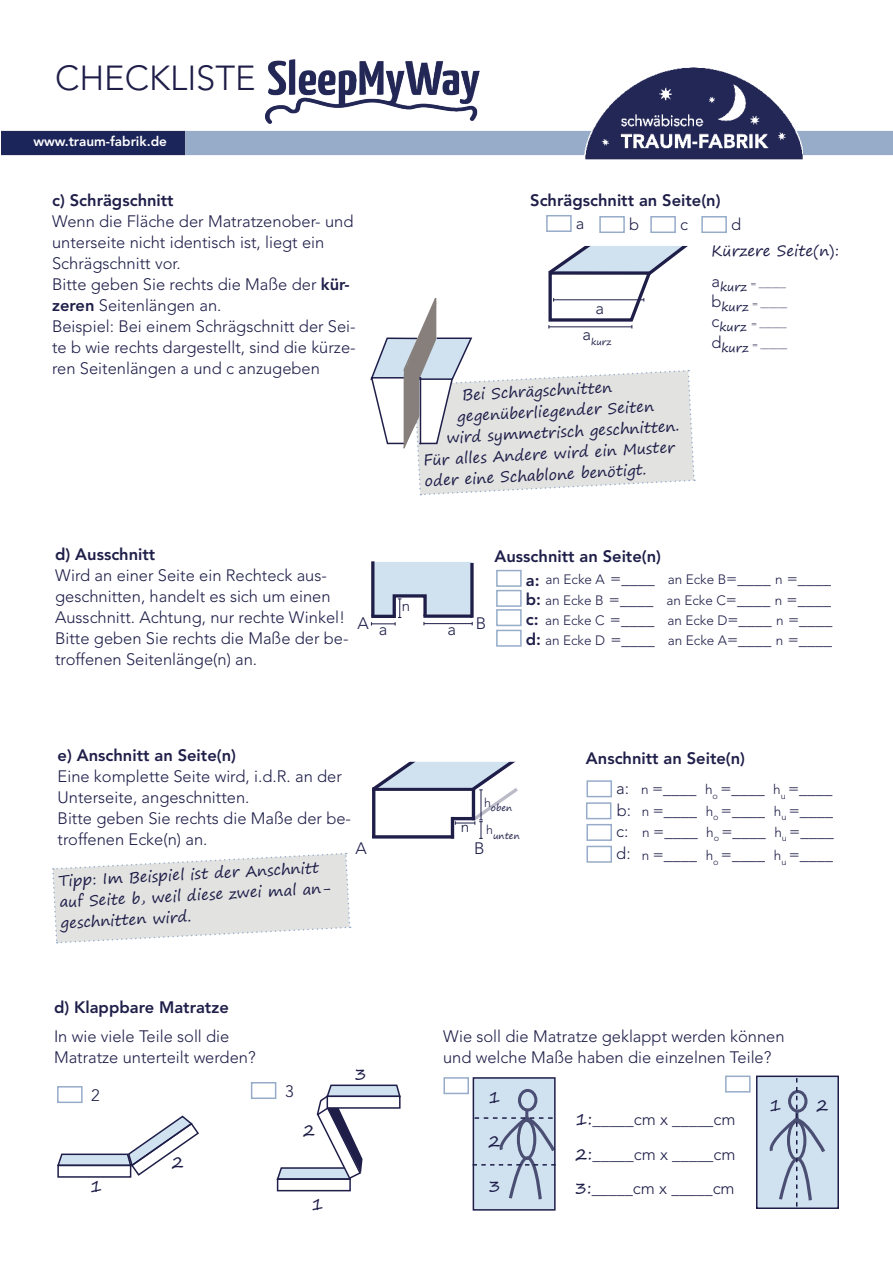
<style>
.page{position:relative;width:893px;height:1263px;background:#fff}
.page>*{position:absolute;margin:0;border:0;box-sizing:border-box;transform-origin:0 0}
.t1{font:300 34.5px "Avenir LT Std";color:#1e1e49}
.t2{font:300 16.65px "Avenir LT Std";color:#1e1e49}
.t3{font:300 16.5px/21px "Avenir LT Std";color:#1e1e49}
.t4{font:800 16.5px "Avenir LT Std";color:#1e1e49}
.t5{font:16.5px "Segoe Print";color:#1e1e49}
.t6{font:300 15.3px "Avenir LT Std";color:#1e1e49}
.t7{font:15px/21px "Segoe Print";color:#1e1e49}
.t8{font:300 15px "Avenir LT Std";color:#1e1e49}
.t9{font:300 13.5px "Avenir LT Std";color:#1e1e49}
.t10{font:800 13.5px "Avenir LT Std";color:#fff}
.t11{font:9.15px "Segoe Print";color:#1e1e49}
.t12{font:300 9px "Avenir LT Std";color:#1e1e49}
.t13{font:9px "Segoe Print";color:#1e1e49}
.s1{font-weight:800}
.s2{font-size:16.5px}
.s3{font-family:"Segoe Print";font-weight:400;font-size:12px}
.s4{font-size:16.65px}
.s5{font-size:13.5px}
.s6{font-family:"Segoe Print";font-weight:400}
</style>
<div class="page">
<div style="left:701px;top:216px;width:26px;height:17px;border:2px solid #96acc9"></div>
<div style="left:2px;top:131px;width:183px;height:24px;background:#1c2559"></div>
<div style="left:185px;top:131px;width:708px;height:24px;background:#96acc9"></div>
<img style="left:584px;top:67px;width:218px;height:92px">
<svg style="left:370px;top:215px;width:343px;height:281px"></svg>
<hr style="left:424px;top:623px;width:48px;height:1px;background:#1e1e49">
<svg style="left:371px;top:598px;width:30px;height:27px"></svg>
<div style="left:426px;top:562px;width:45px;height:52px;background:#d0e1f0"></div>
<div style="left:374px;top:562px;width:52px;height:34px;background:#d0e1f0"></div>
<div style="left:373px;top:562px;width:21px;height:53px;background:#d0e1f0;border:2px solid #d0e1f0"></div>
<svg style="left:470px;top:563px;width:4px;height:55px"></svg>
<hr style="left:371px;top:561px;width:3px;height:55px;background:#1e1e49">
<hr style="left:371px;top:615px;width:25px;height:3px;background:#1e1e49">
<div style="left:393px;top:594px;width:34px;height:24px;border:3px solid #1e1e49"></div>
<svg style="left:423px;top:614px;width:49px;height:4px"></svg>
<div style="left:496px;top:570px;width:26px;height:17px;border:2px solid #96acc9"></div>
<div style="left:496px;top:590px;width:26px;height:17px;border:2px solid #96acc9"></div>
<div style="left:496px;top:609px;width:26px;height:17px;border:2px solid #96acc9"></div>
<div style="left:496px;top:630px;width:26px;height:17px;border:2px solid #96acc9"></div>
<div style="left:586px;top:780px;width:26px;height:17px;border:2px solid #96acc9"></div>
<div style="left:586px;top:802px;width:25px;height:17px;border:2px solid #96acc9"></div>
<div style="left:586px;top:824px;width:26px;height:17px;border:2px solid #96acc9"></div>
<div style="left:586px;top:846px;width:26px;height:17px;border:2px solid #96acc9"></div>
<svg style="left:372px;top:730px;width:169px;height:109px"></svg>
<svg style="left:52px;top:852px;width:299px;height:92px"></svg>
<div style="left:57px;top:1086px;width:26px;height:17px;border:2px solid #96acc9"></div>
<div style="left:251px;top:1082px;width:25px;height:17px;border:2px solid #96acc9"></div>
<svg style="left:57px;top:1115px;width:142px;height:62px"></svg>
<div style="left:277px;top:1178px;width:74px;height:13px;border:2px solid #1e1e49"></div>
<svg style="left:275px;top:1083px;width:126px;height:97px"></svg>
<div style="left:327px;top:1095px;width:74px;height:14px;background:#fff;border:2px solid #1e1e49"></div>
<div style="left:473px;top:1077px;width:83px;height:133px;background:#d0e1f0;border:2px solid #1e1e49"></div>
<div style="left:443px;top:1077px;width:26px;height:17px;border:2px solid #96acc9"></div>
<div style="left:518px;top:1089px;width:19px;height:22px;border:3px solid #1e1e49;border-radius:50%"></div>
<svg style="left:473px;top:1107px;width:83px;height:102px"></svg>
<div style="left:517px;top:1119px;width:19px;height:41px;border:3px solid #1e1e49;border-radius:50%"></div>
<div style="left:756px;top:1075px;width:83px;height:134px;background:#d0e1f0;border:2px solid #1e1e49"></div>
<div style="left:725px;top:1075px;width:26px;height:17px;border:2px solid #96acc9"></div>
<svg style="left:768px;top:1078px;width:68px;height:131px"></svg>
<div style="left:787px;top:1120px;width:19px;height:41px;border:3px solid #1e1e49;border-radius:50%"></div>
<img style="left:265px;top:60px;width:215px;height:63px">
<p class="t1" style="left:55px;top:58px;width:202px">CHECKLISTE</p>
<p class="t10" style="left:33px;top:133px;width:135px">www.traum-fabrik.de</p>
<p class="t4" style="left:52px;top:190px;width:123px">c) Schrägschnitt</p>
<p class="t3" style="left:52px;top:211px;width:303px">Wenn die Fläche der Matratzenober- und unterseite nicht identisch ist, liegt ein<br>Schrägschnitt vor.</p>
<p class="t3" style="left:52px;top:274px;width:299px">Bitte geben Sie rechts die Maße der <span class="s1">kür&shy;zeren</span> Seitenlängen an.</p>
<p class="t3" style="left:52px;top:316px;width:305px;text-align:justify">Beispiel: Bei einem Schrägschnitt der Sei&shy;te b wie rechts dargestellt, sind die kürze&shy;ren Seitenlängen a und c anzugeben</p>
<p class="t4" style="left:530px;top:190px;width:192px">Schrägschnitt an Seite(n)</p>
<p class="t3" style="left:576px;top:213px;width:10px">a</p>
<p class="t3" style="left:629px;top:213px;width:12px">b</p>
<p class="t3" style="left:680px;top:213px;width:9px">c</p>
<p class="t3" style="left:731px;top:213px;width:12px">d</p>
<p class="t7" style="left:711px;top:240px;width:129px">Kürzere Seite(n):</p>
<p class="t12" style="left:711px;top:278px;width:76px"><span class="s2">a</span><span class="s3">kurz</span> = ______</p>
<p class="t12" style="left:711px;top:298px;width:77px"><span class="s2">b</span><span class="s3">kurz</span> = ______</p>
<p class="t12" style="left:711px;top:318px;width:77px"><span class="s2">c</span><span class="s3">kurz</span> = ______</p>
<p class="t12" style="left:711px;top:339px;width:77px"><span class="s2">d</span><span class="s3">kurz</span> = ______</p>
<p class="t3" style="left:595px;top:298px;width:10px">a</p>
<p class="t13" style="left:583px;top:334px;width:30px"><sup>a</sup>kurz</p>
<p class="t7" style="left:462px;top:384px;width:152px;rotate:-3deg">Bei Schrägschnitten</p>
<p class="t7" style="left:457px;top:405px;width:198px;rotate:-3deg">gegenüberliegender Seiten</p>
<p class="t7" style="left:446px;top:427px;width:235px;rotate:-3deg">wird symmetrisch geschnitten.</p>
<p class="t7" style="left:423px;top:449px;width:253px;rotate:-3deg">Für alles Andere wird ein Muster oder eine Schablone benötigt.</p>
<p class="t4" style="left:55px;top:544px;width:102px">d) Ausschnitt</p>
<p class="t3" style="left:55px;top:564px;width:292px">Wird an einer Seite ein Rechteck aus&shy;geschnitten, handelt es sich um einen<br>Ausschnitt. Achtung, nur rechte Winkel!</p>
<p class="t3" style="left:55px;top:627px;width:295px">Bitte geben Sie rechts die Maße der be&shy;troffenen Seitenlänge(n) an.</p>
<p class="t8" style="left:402px;top:597px;width:10px">n</p>
<p class="t3" style="left:357px;top:613px;width:13px">A</p>
<p class="t3" style="left:476px;top:613px;width:12px">B</p>
<p class="t3" style="left:379px;top:619px;width:10px">a</p>
<p class="t3" style="left:447px;top:619px;width:10px">a</p>
<p class="t4" style="left:495px;top:547px;width:168px">Ausschnitt an Seite(n)</p>
<p class="t9" style="left:546px;top:572px;width:287px">an Ecke A <span class="s4">=____</span> an Ecke B<span class="s4">=____</span> n <span class="s4">=____</span></p>
<p class="t9" style="left:545px;top:592px;width:287px">an Ecke B <span class="s4">=____</span> an Ecke C<span class="s4">=____</span> n <span class="s4">=____</span></p>
<p class="t9" style="left:545px;top:612px;width:289px">an Ecke C <span class="s4">=____</span> an Ecke D<span class="s4">=____</span> n <span class="s4">=____</span></p>
<p class="t9" style="left:545px;top:633px;width:289px">an Ecke D <span class="s4">=____</span> an Ecke A<span class="s4">=____</span> n <span class="s4">=____</span></p>
<p class="t4" style="left:526px;top:571px;width:15px">a:</p>
<p class="t4" style="left:526px;top:590px;width:17px">b:</p>
<p class="t4" style="left:526px;top:609px;width:14px">c:</p>
<p class="t4" style="left:526px;top:630px;width:17px">d:</p>
<p class="t4" style="left:58px;top:745px;width:180px">e) Anschnitt an Seite(n)</p>
<p class="t4" style="left:586px;top:749px;width:161px">Anschnitt an Seite(n)</p>
<p class="t3" style="left:58px;top:766px;width:286px">Eine komplette Seite wird, i.d.R. an der<br>Unterseite, angeschnitten.</p>
<p class="t3" style="left:58px;top:808px;width:295px">Bitte geben Sie rechts die Maße der be&shy;troffenen Ecke(n) an.</p>
<p class="t2" style="left:641px;top:778px;width:193px"><span class="s5">n</span> =____ <span class="s5">h</span><sub>o</sub> =____ <span class="s5">h</span><sub>u</sub> =____</p>
<p class="t2" style="left:642px;top:800px;width:193px"><span class="s5">n</span> =____ <span class="s5">h</span><sub>o</sub> =____ <span class="s5">h</span><sub>u</sub> =____</p>
<p class="t2" style="left:642px;top:821px;width:193px"><span class="s5">n</span> =____ <span class="s5">h</span><sub>o</sub> =____ <span class="s5">h</span><sub>u</sub> =____</p>
<p class="t3" style="left:616px;top:778px;width:14px">a:</p>
<p class="t3" style="left:617px;top:800px;width:16px">b:</p>
<p class="t3" style="left:616px;top:821px;width:14px">c:</p>
<p class="t11" style="left:484px;top:800px;width:30px"><sup>h</sup>oben</p>
<p class="t11" style="left:486px;top:827px;width:35px"><sup>h</sup>unten</p>
<p class="t6" style="left:461px;top:818px;width:10px">n</p>
<p class="t3" style="left:355px;top:838px;width:13px">A</p>
<p class="t3" style="left:474px;top:838px;width:12px">B</p>
<p class="t3" style="left:616px;top:843px;width:16px">d:</p>
<p class="t2" style="left:642px;top:845px;width:193px"><span class="s5">n</span> =____ <span class="s5">h</span><sub>o</sub> =____ <span class="s5">h</span><sub>u</sub> =____</p>
<p class="t7" style="left:58px;top:870px;width:271px;rotate:-3deg">Tipp: Im Beispiel ist der Anschnitt auf Seite b, weil diese zwei mal an&shy;geschnitten wird.</p>
<p class="t4" style="left:54px;top:997px;width:176px">d) Klappbare Matratze</p>
<p class="t3" style="left:54px;top:1025px;width:203px">In wie viele Teile soll die<br>Matratze unterteilt werden?</p>
<p class="t3" style="left:91px;top:1085px;width:10px">2</p>
<p class="t3" style="left:285px;top:1081px;width:10px">3</p>
<p class="t5" style="left:90px;top:1171px;width:14px">1</p>
<p class="t5" style="left:172px;top:1147px;width:14px">2</p>
<p class="t5" style="left:303px;top:1116px;width:14px">2</p>
<p class="t5" style="left:311px;top:1190px;width:14px">1</p>
<p class="t5" style="left:354px;top:1060px;width:14px">3</p>
<p class="t3" style="left:443px;top:1025px;width:343px">Wie soll die Matratze geklappt werden können und welche Maße haben die einzelnen Teile?</p>
<p class="t5" style="left:488px;top:1082px;width:14px">1</p>
<p class="t5" style="left:488px;top:1127px;width:14px">2</p>
<p class="t5" style="left:488px;top:1171px;width:14px">3</p>
<p class="t5" style="left:769px;top:1090px;width:14px">1</p>
<p class="t5" style="left:817px;top:1090px;width:14px">2</p>
<p class="t3" style="left:576px;top:1109px;width:161px"><span class="s6">1:</span>_____cm x _____cm</p>
<p class="t3" style="left:576px;top:1144px;width:161px"><span class="s6">2:</span>_____cm x _____cm</p>
<p class="t3" style="left:575px;top:1178px;width:161px"><span class="s6">3:</span>_____cm x _____cm</p>
</div>
